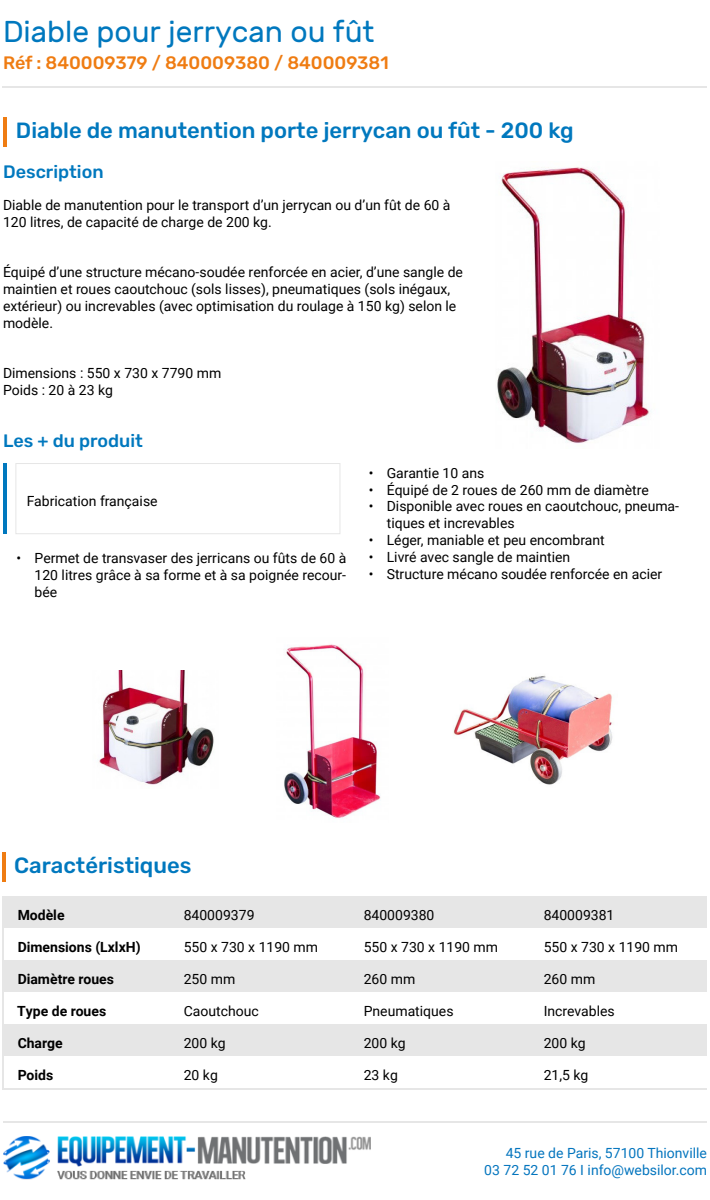
<style>
.page{position:relative;width:710px;height:1200px;background:#fff}
.page>*{position:absolute;margin:0;border:0;box-sizing:border-box;transform-origin:0 0}
.t1{font:30px "Rubik";color:#0078be}
.t2{font:500 22px "Rubik";color:#0078be}
.t3{font:500 18px "Rubik";color:#ef7c12}
.t4{font:500 18px "Rubik";color:#0078be}
.t5{font:14px/16.8px "Roboto";color:#000}
.t6{font:700 14px "Roboto";color:#000}
.t7{font:14px "Roboto";color:#0475be}
</style>
<div class="page">
<hr style="left:3px;top:1121px;width:704px;height:2px;background:#e6e6e6">
<img style="left:3px;top:1137px;width:368px;height:43px">
<hr style="left:3px;top:118px;width:4px;height:29px;background:#ef7c12">
<hr style="left:3px;top:464px;width:4px;height:70px;background:#0078be">
<div style="left:15px;top:463px;width:325px;height:71px;border:1px solid #e6e6e6"></div>
<hr style="left:2px;top:853px;width:4px;height:29px;background:#ef7c12">
<div style="left:4px;top:896px;width:702px;height:32px;background:#e6e6e6"></div>
<div style="left:4px;top:960px;width:702px;height:32px;background:#e6e6e6"></div>
<hr style="left:3px;top:86px;width:704px;height:2px;background:#e6e6e6">
<div style="left:4px;top:1024px;width:702px;height:32px;background:#e6e6e6"></div>
<img style="left:497px;top:167px;width:152px;height:276px">
<img style="left:99px;top:671px;width:115px;height:114px">
<img style="left:284px;top:644px;width:97px;height:175px">
<img style="left:453px;top:675px;width:160px;height:110px">
<p class="t1" style="left:3px;top:15px;width:373px">Diable pour jerrycan ou fût</p>
<p class="t3" style="left:3px;top:52px;width:387px">Réf : 840009379 / 840009380 / 840009381</p>
<p class="t2" style="left:16px;top:118px;width:559px">Diable de manutention porte jerrycan ou fût - 200 kg</p>
<p class="t4" style="left:3px;top:162px;width:102px">Description</p>
<p class="t5" style="left:3px;top:196px;width:449px">Diable de manutention pour le transport d’un jerrycan ou d’un fût de 60 à<br>120 litres, de capacité de charge de 200 kg.</p>
<p class="t5" style="left:3px;top:263px;width:462px">Équipé d’une structure mécano-soudée renforcée en acier, d’une sangle de maintien et roues caoutchouc (sols lisses), pneumatiques (sols inégaux, extérieur) ou increvables (avec optimisation du roulage à 150 kg) selon le modèle.</p>
<p class="t5" style="left:3px;top:364px;width:220px">Dimensions : 550 x 730 x 7790 mm</p>
<p class="t5" style="left:3px;top:381px;width:112px">Poids : 20 à 23 kg</p>
<p class="t4" style="left:3px;top:430px;width:141px">Les + du produit</p>
<p class="t5" style="left:27px;top:492px;width:132px">Fabrication française</p>
<p class="t5" style="left:35px;top:550px;width:313px;text-align:justify;text-indent:-18px">• Permet de transvaser des jerricans ou fûts de 60 à 120 litres grâce à sa forme et à sa poignée recour&shy;bée</p>
<p class="t5" style="left:369px;top:464px;width:117px">• Garantie 10 ans</p>
<p class="t5" style="left:369px;top:481px;width:282px">• Équipé de 2 roues de 260 mm de diamètre</p>
<p class="t5" style="left:387px;top:497px;width:294px;text-indent:-18px">• Disponible avec roues en caoutchouc, pneuma&shy;tiques et increvables</p>
<p class="t5" style="left:369px;top:531px;width:237px">• Léger, maniable et peu encombrant</p>
<p class="t5" style="left:369px;top:548px;width:203px">• Livré avec sangle de maintien</p>
<p class="t5" style="left:369px;top:565px;width:295px">• Structure mécano soudée renforcée en acier</p>
<p class="t2" style="left:14px;top:853px;width:179px">Caractéristiques</p>
<p class="t6" style="left:18px;top:905px;width:48px">Modèle</p>
<p class="t5" style="left:184px;top:906px;width:72px">840009379</p>
<p class="t5" style="left:364px;top:906px;width:72px">840009380</p>
<p class="t5" style="left:544px;top:906px;width:72px">840009381</p>
<p class="t6" style="left:18px;top:937px;width:124px">Dimensions (LxlxH)</p>
<p class="t5" style="left:184px;top:938px;width:136px">550 x 730 x 1190 mm</p>
<p class="t5" style="left:364px;top:938px;width:136px">550 x 730 x 1190 mm</p>
<p class="t5" style="left:544px;top:938px;width:136px">550 x 730 x 1190 mm</p>
<p class="t6" style="left:18px;top:969px;width:98px">Diamètre roues</p>
<p class="t5" style="left:184px;top:970px;width:53px">250 mm</p>
<p class="t5" style="left:364px;top:970px;width:53px">260 mm</p>
<p class="t5" style="left:544px;top:970px;width:53px">260 mm</p>
<p class="t6" style="left:17px;top:1001px;width:90px">Type de roues</p>
<p class="t5" style="left:184px;top:1002px;width:77px">Caoutchouc</p>
<p class="t5" style="left:364px;top:1002px;width:91px">Pneumatiques</p>
<p class="t5" style="left:544px;top:1002px;width:73px">Increvables</p>
<p class="t6" style="left:18px;top:1033px;width:47px">Charge</p>
<p class="t5" style="left:184px;top:1034px;width:44px">200 kg</p>
<p class="t5" style="left:364px;top:1034px;width:44px">200 kg</p>
<p class="t5" style="left:544px;top:1034px;width:44px">200 kg</p>
<p class="t6" style="left:18px;top:1065px;width:37px">Poids</p>
<p class="t5" style="left:184px;top:1066px;width:36px">20 kg</p>
<p class="t5" style="left:364px;top:1066px;width:36px">23 kg</p>
<p class="t5" style="left:544px;top:1066px;width:46px">21,5 kg</p>
<p class="t7" style="left:506px;top:1143px;width:203px">45 rue de Paris, 57100 Thionville</p>
<p class="t7" style="left:484px;top:1160px;width:224px">03 72 52 01 76 I info@websilor.com</p>
</div>
